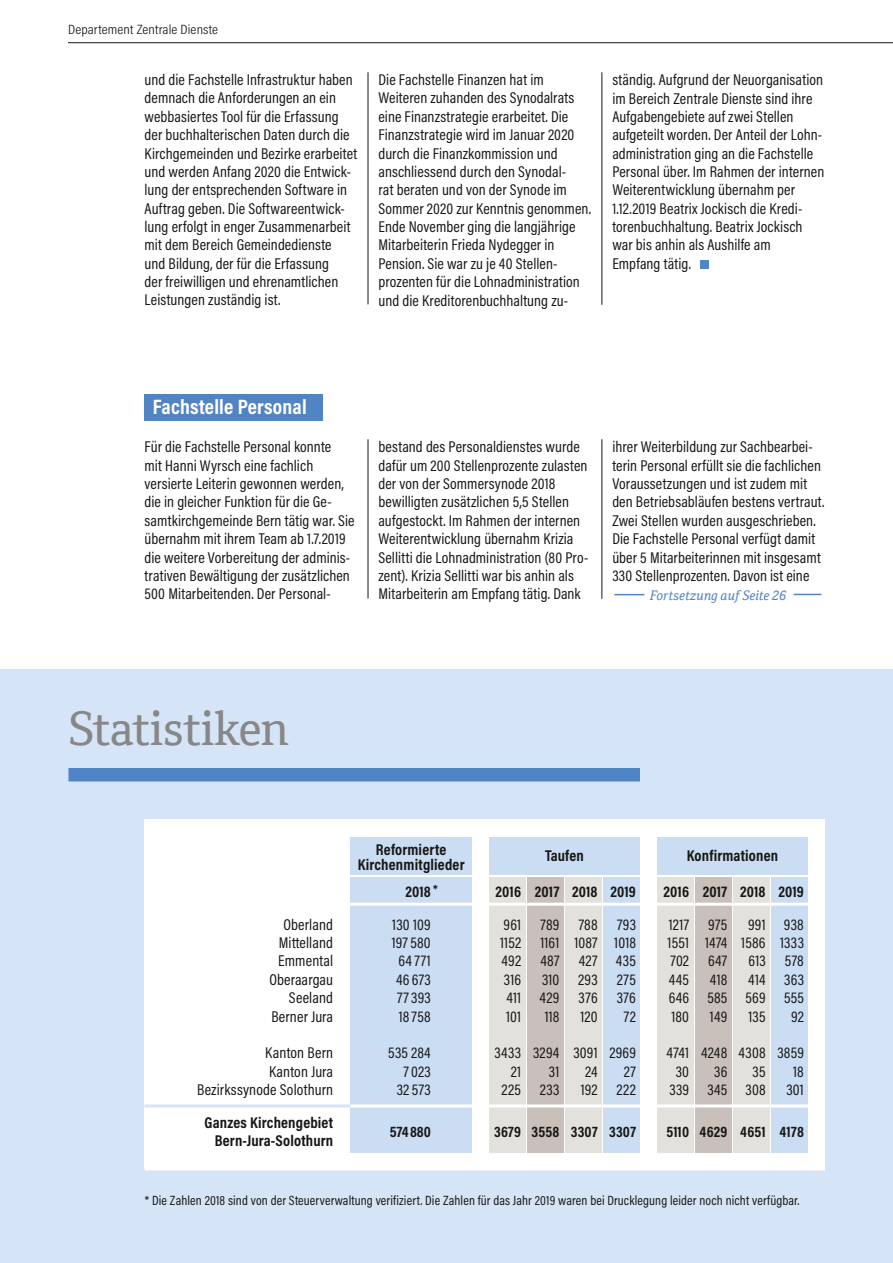
<style>
.page{position:relative;width:893px;height:1263px;background:#fff}
.page>*{position:absolute;margin:0;border:0;box-sizing:border-box;transform-origin:0 0}
.t1{font:46.5px "Cordale";letter-spacing:-.02em;color:#868786}
.t2{font:700 21px "Acumin Pro Cond";letter-spacing:.01em;color:#fff}
.t3{font:15.75px/18.3px "Acumin Pro Cond";letter-spacing:.005em;color:#181716;text-align:right}
.t4{font:700 15.75px/18px "Acumin Pro Cond";letter-spacing:.01em;color:#181716;text-align:right}
.t5{font:15.75px/18.3px "Acumin Pro Cond";letter-spacing:.025em;color:#181716;text-align:right}
.t6{font:700 15.45px "Acumin Pro Cond";letter-spacing:.01em;color:#181716}
.t7{font:13.5px "Acumin Pro Cond";letter-spacing:.01em;color:#181716}
.t8{font:300 13.5px "Acumin Pro Cond";letter-spacing:.01em;color:#181716;scale:1.1 1}
.t9{font:700 13.5px "Acumin Pro Cond";color:#181716}
.t10{font:italic 13.2px "Cordale";color:#5184c4}
</style>
<div class="page">
<hr style="left:68px;top:42px;width:825px;height:1px;background:#181716">
<div style="left:0;top:670px;width:893px;height:593px;background:#d5e4f6"></div>
<div style="left:145px;top:819px;width:680px;height:348px;background:#fff"></div>
<div style="left:350px;top:878px;width:122px;height:275px;background:#caddf3"></div>
<div style="left:350px;top:837px;width:122px;height:37px;background:#caddf3"></div>
<div style="left:489px;top:877px;width:36px;height:276px;background:#e3e1db"></div>
<div style="left:527px;top:877px;width:36px;height:276px;background:#cac0bb"></div>
<div style="left:566px;top:877px;width:36px;height:276px;background:#e3e1db"></div>
<div style="left:604px;top:877px;width:36px;height:276px;background:#caddf3"></div>
<div style="left:489px;top:837px;width:151px;height:37px;background:#caddf3"></div>
<div style="left:657px;top:877px;width:36px;height:276px;background:#e3e1db"></div>
<div style="left:695px;top:877px;width:36px;height:276px;background:#cac0bb"></div>
<div style="left:733px;top:877px;width:37px;height:276px;background:#e3e1db"></div>
<div style="left:772px;top:877px;width:36px;height:276px;background:#caddf3"></div>
<div style="left:657px;top:837px;width:151px;height:37px;background:#caddf3"></div>
<hr style="left:145px;top:1104px;width:680px;height:3px;background:#fff">
<hr style="left:145px;top:1167px;width:680px;height:3px;background:#fff">
<div style="left:68px;top:768px;width:572px;height:13px;background:#5184c4"></div>
<hr style="left:347px;top:903px;width:468px;height:3px;background:#fff">
<div style="left:700px;top:260px;width:9px;height:9px;background:#5184c4"></div>
<div style="left:145px;top:395px;width:178px;height:26px;background:#5184c4"></div>
<hr style="left:614px;top:594px;width:30px;height:1px;background:#5184c4">
<svg style="left:794px;top:594px;width:27px;height:1px"></svg>
<hr style="left:368px;top:72px;width:1px;height:232px;background:#181716">
<hr style="left:368px;top:439px;width:1px;height:159px;background:#181716">
<hr style="left:602px;top:72px;width:1px;height:233px;background:#181716">
<hr style="left:602px;top:439px;width:1px;height:160px;background:#181716">
<hr style="left:145px;top:1104px;width:205px;height:3px;background:#d5e4f6">
<p class="t8" style="left:68px;top:21px;width:138px">Departement Zentrale Dienste</p>
<p class="t3" style="left:145px;top:70px;width:214px;text-align:left">und die Fachstelle Infrastruktur haben demnach die Anforderungen an ein webbasiertes Tool für die Erfassung der buchhalterischen Daten durch die Kirchgemeinden und Bezirke erarbeitet und werden Anfang 2020 die Entwick&shy;lung der entsprechenden Software in Auftrag geben. Die Softwareentwick&shy;lung erfolgt in enger Zusammenarbeit mit dem Bereich Gemeindedienste<br>und Bildung, der für die Erfassung<br>der freiwilligen und ehrenamtlichen Leistungen zuständig ist.</p>
<p class="t3" style="left:378px;top:70px;width:214px;text-align:left">Die Fachstelle Finanzen hat im Weiteren zuhanden des Synodalrats eine Finanzstrategie erarbeitet. Die Finanzstrategie wird im Januar 2020 durch die Finanzkommission und anschliessend durch den Synodal-<br>rat beraten und von der Synode im Sommer 2020 zur Kenntnis genommen.<br>Ende November ging die langjährige Mitarbeiterin Frieda Nydegger in Pension. Sie war zu je 40 Stellen&shy;prozenten für die Lohnadministration und die Kreditorenbuchhaltung zu-</p>
<p class="t3" style="left:612px;top:70px;width:214px;text-align:left">ständig. Aufgrund der Neuorganisation im Bereich Zentrale Dienste sind ihre Aufgabengebiete auf zwei Stellen aufgeteilt worden. Der Anteil der Lohn&shy;administration ging an die Fachstelle Personal über. Im Rahmen der internen Weiterentwicklung übernahm per 1.12.2019 Beatrix Jockisch die Kredi&shy;torenbuchhaltung. Beatrix Jockisch war bis anhin als Aushilfe am<br>Empfang tätig.</p>
<h2 class="t2" style="left:153px;top:393px;width:156px">Fachstelle Personal</h2>
<p class="t3" style="left:145px;top:437px;width:211px;text-align:left">Für die Fachstelle Personal konnte<br>mit Hanni Wyrsch eine fachlich versierte Leiterin gewonnen werden, die in gleicher Funktion für die Ge&shy;samtkirchgemeinde Bern tätig war. Sie übernahm mit ihrem Team ab 1.7.2019 die weitere Vorbereitung der adminis&shy;trativen Bewältigung der zusätzlichen 500 Mitarbeitenden. Der Personal-</p>
<p class="t3" style="left:378px;top:437px;width:211px;text-align:left">bestand des Personaldienstes wurde dafür um 200 Stellenprozente zulasten der von der Sommersynode 2018 bewilligten zusätzlichen 5,5 Stellen aufgestockt. Im Rahmen der internen Weiterentwicklung übernahm Krizia Sellitti die Lohnadministration (80 Pro&shy;zent). Krizia Sellitti war bis anhin als Mitarbeiterin am Empfang tätig. Dank</p>
<p class="t3" style="left:612px;top:437px;width:214px;text-align:left">ihrer Weiterbildung zur Sachbearbei&shy;terin Personal erfüllt sie die fachlichen Voraussetzungen und ist zudem mit den Betriebsabläufen bestens vertraut.<br>Zwei Stellen wurden ausgeschrieben.<br>Die Fachstelle Personal verfügt damit über 5 Mitarbeiterinnen mit insgesamt 330 Stellenprozenten. Davon ist eine</p>
<p class="t10" style="left:650px;top:587px;width:138px">Fortsetzung auf Seite 26</p>
<h1 class="t1" style="left:68px;top:701px;width:222px">Statistiken</h1>
<p class="t3" style="left:269px;top:915px;width:65px">Oberland<br>Mittelland<br>Emmental<br>Oberaargau<br>Seeland<br>Berner Jura</p>
<p class="t3" style="left:197px;top:1043px;width:138px">Kanton Bern<br>Kanton Jura<br>Bezirkssynode Solothurn</p>
<p class="t4" style="left:205px;top:1113px;width:130px">Ganzes Kirchengebiet<br>Bern-Jura-Solothurn</p>
<p class="t4" style="left:358px;top:841px;width:108px;line-height:15px;text-align:center">Reformierte<br>Kirchenmitglieder</p>
<p class="t9" style="left:433px;top:881px;width:6px">*</p>
<p class="t4" style="left:405px;top:882px;width:27px">2018</p>
<p class="t3" style="left:392px;top:915px;width:41px;text-align:center">130 109<br>197 580<br>64771<br>46 673<br>77393<br>18 758</p>
<p class="t3" style="left:388px;top:1043px;width:44px">535 284<br>7 023<br>32 573</p>
<p class="t6" style="left:390px;top:1121px;width:42px">574880</p>
<p class="t4" style="left:496px;top:882px;width:27px">2016</p>
<p class="t3" style="left:500px;top:915px;width:22px;text-align:center">961<br>1152<br>492<br>316<br>411<br>101</p>
<p class="t5" style="left:495px;top:1043px;width:28px">3433<br>21<br>225</p>
<p class="t6" style="left:494px;top:1121px;width:28px">3679</p>
<p class="t4" style="left:545px;top:846px;width:40px">Taufen</p>
<p class="t4" style="left:535px;top:882px;width:26px">2017</p>
<p class="t3" style="left:539px;top:915px;width:21px;text-align:center">789<br>1161<br>487<br>310<br>429<br>118</p>
<p class="t3" style="left:533px;top:1043px;width:28px">3294<br>31<br>233</p>
<p class="t6" style="left:531px;top:1121px;width:30px">3558</p>
<p class="t4" style="left:572px;top:882px;width:27px">2018</p>
<p class="t3" style="left:574px;top:915px;width:25px;text-align:center">788<br>1087<br>427<br>293<br>376<br>120</p>
<p class="t3" style="left:581px;top:1043px;width:18px;text-align:justify;text-indent:-7px">3091<br>24<br>192</p>
<p class="t6" style="left:571px;top:1121px;width:28px">3307</p>
<p class="t4" style="left:610px;top:882px;width:27px">2019</p>
<p class="t3" style="left:614px;top:915px;width:23px">793<br>1018<br>435<br>275<br>376<br>72</p>
<p class="t5" style="left:609px;top:1043px;width:28px">2969<br>27<br>222</p>
<p class="t6" style="left:609px;top:1121px;width:28px">3307</p>
<p class="t4" style="left:687px;top:846px;width:93px">Konfirmationen</p>
<p class="t4" style="left:663px;top:882px;width:27px">2016</p>
<p class="t3" style="left:668px;top:915px;width:23px;text-align:justify">1217<br>1551<br>702<br>445<br>646<br>180</p>
<p class="t3" style="left:667px;top:1043px;width:24px;text-align:center">4741<br>30<br>339</p>
<p class="t6" style="left:666px;top:1121px;width:24px">5110</p>
<p class="t4" style="left:703px;top:882px;width:26px">2017</p>
<p class="t3" style="left:705px;top:915px;width:24px;text-align:center">975<br>1474<br>647<br>418<br>585<br>149</p>
<p class="t3" style="left:701px;top:1043px;width:28px">4248<br>36<br>345</p>
<p class="t6" style="left:700px;top:1121px;width:29px">4629</p>
<p class="t4" style="left:740px;top:882px;width:27px">2018</p>
<p class="t3" style="left:741px;top:915px;width:26px;text-align:center">991<br>1586<br>613<br>414<br>569<br>135</p>
<p class="t3" style="left:738px;top:1043px;width:29px">4308<br>35<br>308</p>
<p class="t6" style="left:740px;top:1121px;width:27px">4651</p>
<p class="t4" style="left:778px;top:882px;width:27px">2019</p>
<p class="t3" style="left:780px;top:915px;width:25px">938<br>1333<br>578<br>363<br>555<br>92</p>
<p class="t3" style="left:777px;top:1043px;width:28px">3859<br>18<br>301</p>
<p class="t6" style="left:779px;top:1121px;width:26px">4178</p>
<p class="t7" style="left:145px;top:1192px;width:656px">* Die Zahlen 2018 sind von der Steuerverwaltung verifiziert. Die Zahlen für das Jahr 2019 waren bei Drucklegung leider noch nicht verfügbar.</p>
</div>
